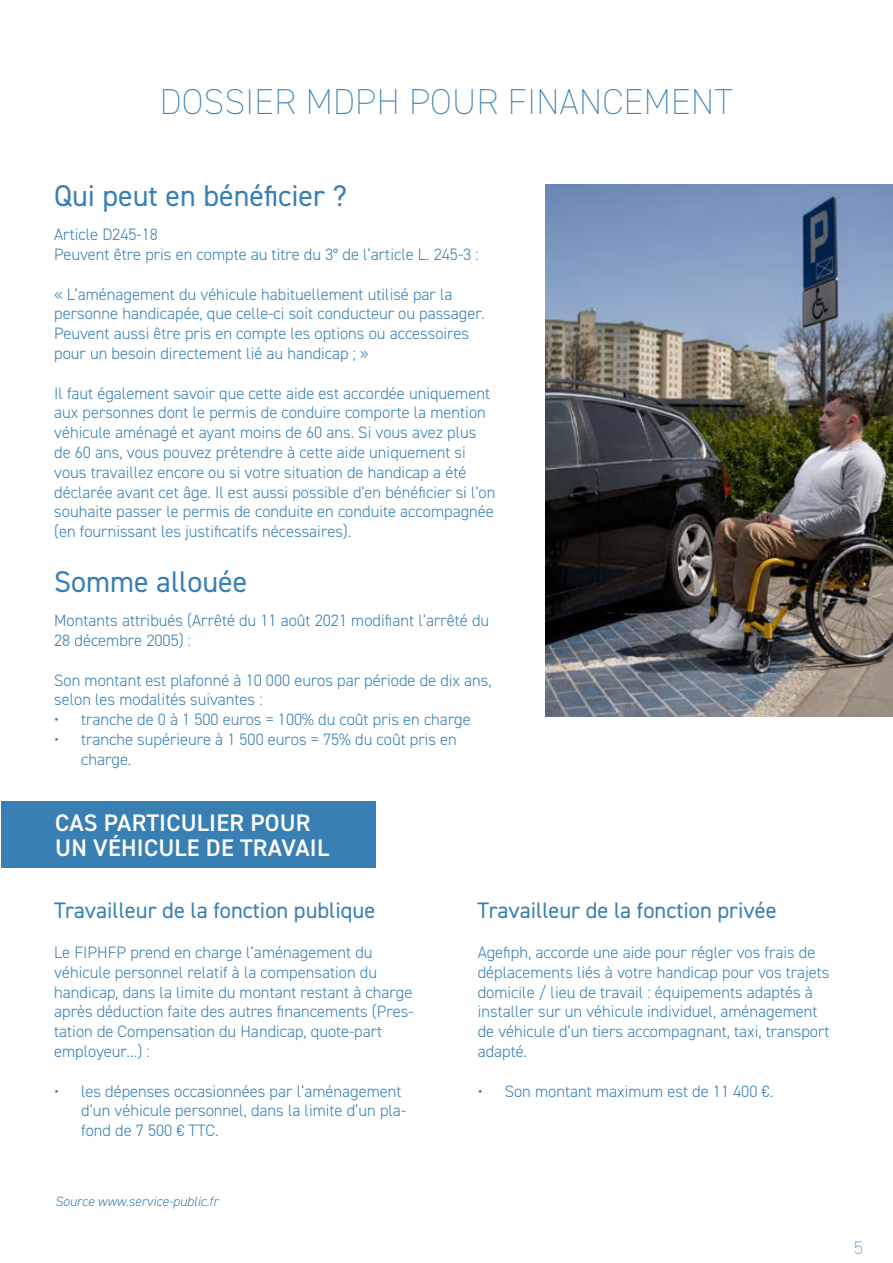
<style>
.page{position:relative;width:893px;height:1263px;background:#fff}
.page>*{position:absolute;margin:0;border:0;box-sizing:border-box;transform-origin:0 0}
.t1{font:200 36px "DIN2014";letter-spacing:.01em;color:#387fb4}
.t2{font:30px "DIN2014";color:#387fb4}
.t3{font:600 24px/25.5px "DIN2014";letter-spacing:.01em;color:#fff}
.t4{font:22.5px "DIN2014";color:#387fb4}
.t5{font:200 18px "DIN2014";color:#387fb4}
.t6{font:300 16.5px/19.8px "DIN2014";color:#387fb4}
.t7{font:italic 300 13.5px "DIN2014";color:#387fb4}
</style>
<div class="page">
<img style="left:545px;top:185px;width:348px;height:531px">
<div style="left:1px;top:801px;width:374px;height:67px;background:#387fb4"></div>
<h1 class="t1" style="left:160px;top:81px;width:575px">DOSSIER MDPH POUR FINANCEMENT</h1>
<h2 class="t2" style="left:54px;top:180px;width:295px">Qui peut en bénéficier ?</h2>
<p class="t6" style="left:54px;top:225px;width:426px">Article D245-18<br>Peuvent être pris en compte au titre du 3° de l’article L. 245-3 :</p>
<p class="t6" style="left:54px;top:284px;width:432px">« L’aménagement du véhicule habituellement utilisé par la personne handicapée, que celle-ci soit conducteur ou passager.<br>Peuvent aussi être pris en compte les options ou accessoires pour un besoin directement lié au handicap ; »</p>
<p class="t6" style="left:54px;top:383px;width:443px">Il faut également savoir que cette aide est accordée uniquement aux personnes dont le permis de conduire comporte la mention véhicule aménagé et ayant moins de 60 ans. Si vous avez plus de 60 ans, vous pouvez prétendre à cette aide uniquement si vous travaillez encore ou si votre situation de handicap a été déclarée avant cet âge. Il est aussi possible d’en bénéficier si l’on souhaite passer le permis de conduite en conduite accompagnée (en fournissant les justificatifs nécessaires).</p>
<h2 class="t2" style="left:54px;top:566px;width:195px">Somme allouée</h2>
<p class="t6" style="left:54px;top:610px;width:436px">Montants attribués (Arrêté du 11 août 2021 modifiant l’arrêté du<br>28 décembre 2005) :</p>
<p class="t6" style="left:54px;top:670px;width:439px">Son montant est plafonné à 10 000 euros par période de dix ans, selon les modalités suivantes :</p>
<p class="t6" style="left:54px;top:709px;width:418px">• tranche de 0 à 1 500 euros = 100% du coût pris en charge</p>
<p class="t6" style="left:81px;top:729px;width:377px;text-indent:-27px">• tranche supérieure à 1 500 euros = 75% du coût pris en charge.</p>
<h3 class="t3" style="left:55px;top:810px;width:275px">CAS PARTICULIER POUR<br>UN VÉHICULE DE TRAVAIL</h3>
<h3 class="t4" style="left:54px;top:898px;width:323px">Travailleur de la fonction publique</h3>
<h3 class="t4" style="left:477px;top:898px;width:301px">Travailleur de la fonction privée</h3>
<p class="t6" style="left:54px;top:942px;width:361px">Le FIPHFP prend en charge l’aménagement du véhicule personnel relatif à la compensation du handicap, dans la limite du montant restant à charge après déduction faite des autres financements (Pres&shy;tation de Compensation du Handicap, quote-part employeur…) :</p>
<p class="t6" style="left:81px;top:1081px;width:326px;text-indent:-27px">• les dépenses occasionnées par l’aménagement d’un véhicule personnel, dans la limite d’un pla&shy;fond de 7 500 € TTC.</p>
<p class="t7" style="left:55px;top:1196px;width:165px">Source www.service-public.fr</p>
<p class="t6" style="left:478px;top:942px;width:353px">Agefiph, accorde une aide pour régler vos frais de déplacements liés à votre handicap pour vos trajets domicile / lieu de travail : équipements adaptés à installer sur un véhicule individuel, aménagement de véhicule d’un tiers accompagnant, taxi, transport adapté.</p>
<p class="t6" style="left:478px;top:1081px;width:297px">• Son montant maximum est de 11 400 €.</p>
<p class="t5" style="left:854px;top:1237px;width:10px">5</p>
</div>
